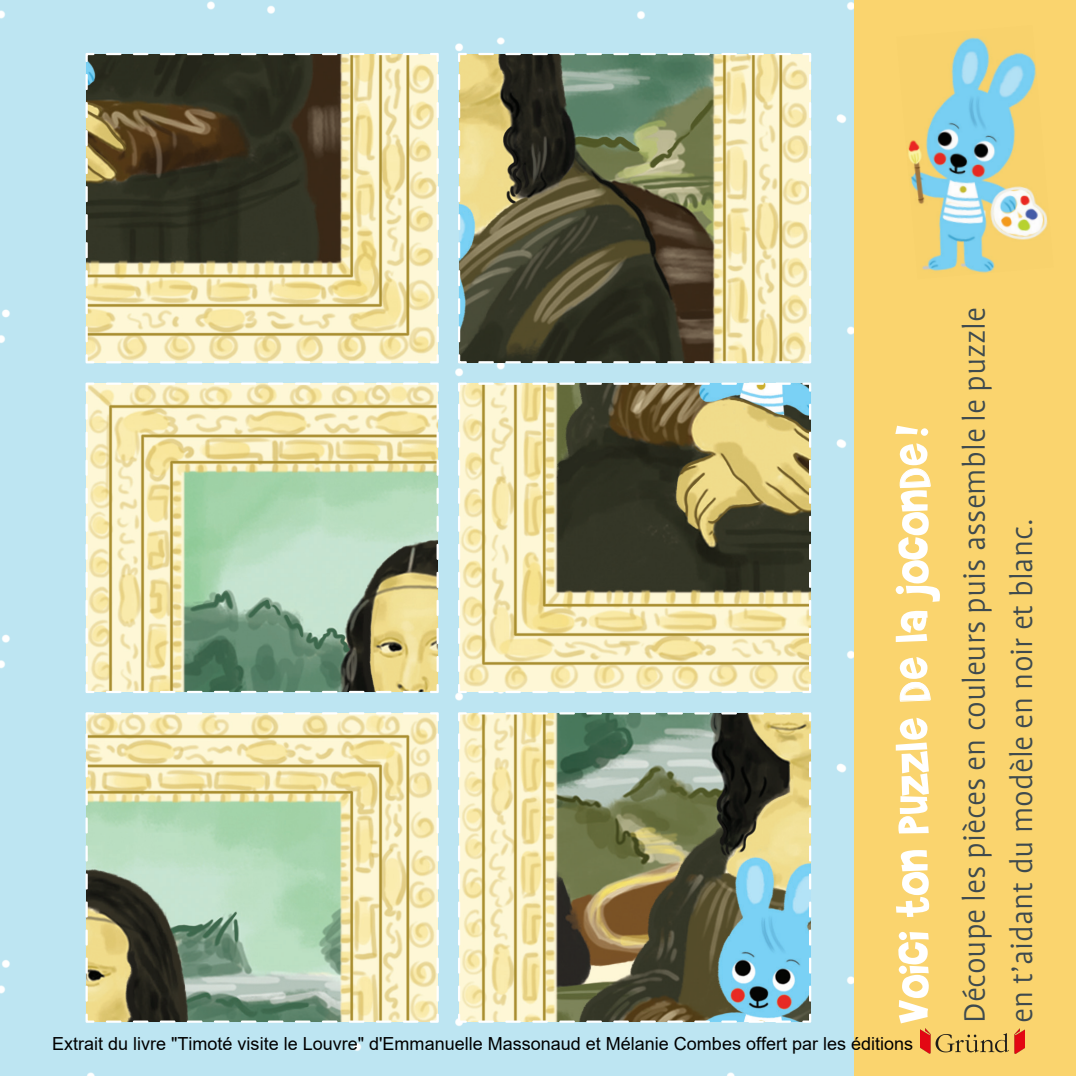
<style>
.page{position:relative;width:1076px;height:1076px;background:#fff}
.page>*{position:absolute;margin:0;border:0;box-sizing:border-box;transform-origin:0 0}
.t1{font:51.75px "Brady Bunch Remastered";letter-spacing:.01em;color:#fff}
.t2{font:300 33.75px/47.2px "Profile";color:#3e4a4e}
.t3{font:18px "Arial";color:#000}
.s1{font-family:"Rumpelstiltskin";font-size:47.25px}
</style>
<div class="page">
<div style="left:853px;top:0;width:222px;height:1075px;background:#fad46e"></div>
<svg style="left:899px;top:681px;width:32px;height:21px"></svg>
<svg style="left:899px;top:468px;width:32px;height:20px"></svg>
<img style="left:908px;top:37px;width:140px;height:236px">
<svg style="left:84px;top:381px;width:356px;height:313px;background:#c4cda3"></svg>
<svg style="left:84px;top:711px;width:356px;height:312px;background:#c2caa3"></svg>
<svg style="left:84px;top:52px;width:356px;height:312px;background:#99916e"></svg>
<svg style="left:457px;top:381px;width:355px;height:313px;background:#aea77e"></svg>
<img style="left:457px;top:711px;width:355px;height:312px">
<svg style="left:457px;top:52px;width:355px;height:312px;background:#898766"></svg>
<img style="left:920px;top:1028px;width:103px;height:25px">
<h1 class="t1" style="left:885px;top:1022px;width:598px;rotate:-90deg">Voici ton puzzle <span class="s1">D</span>e la jocon<span class="s1">D</span>e !</h1>
<p class="t3" style="left:52px;top:1030px;width:862px">Extrait du livre "Timoté visite le Louvre" d'Emmanuelle Massonaud et Mélanie Combes offert par les éditions</p>
<h2 class="t2" style="left:951px;top:1022px;width:717px;rotate:-90deg">Découpe les pièces en couleurs puis assemble le puzzle en t’aidant du modèle en noir et blanc.</h2>
</div>
